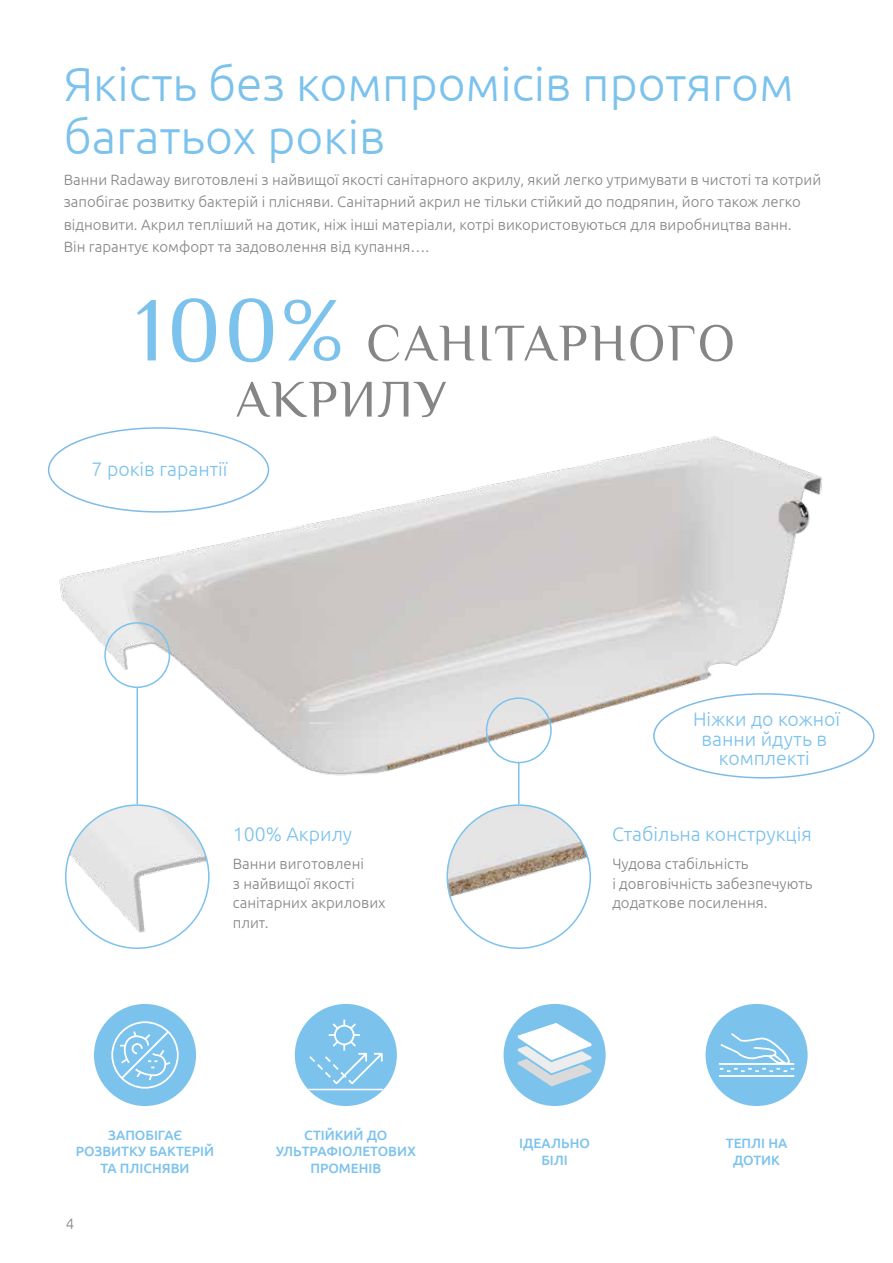
<style>
.page{position:relative;width:893px;height:1263px;background:#fff}
.page>*{position:absolute;margin:0;border:0;box-sizing:border-box;transform-origin:0 0}
.t1{font:52.65px "Philosopher";letter-spacing:.04em;color:#868586}
.t2{font:300 48px/52.8px "Ubuntu";color:#7bc2ed}
.t3{font:300 19.5px/19.5px "Ubuntu";color:#7bc2ed;text-align:center}
.t4{font:300 15px/19.5px "Ubuntu";color:#868586}
.t5{font:500 13.5px/16.2px "Ubuntu";color:#7bc2ed;text-align:center}
.s1{font-size:91.5px;color:#7bc2ed}
</style>
<div class="page">
<img style="left:47px;top:427px;width:809px;height:357px">
<img style="left:66px;top:805px;width:143px;height:143px;border-radius:72px">
<div style="left:104px;top:622px;width:66px;height:66px;border:2px solid #7bc2ed;border-radius:50%"></div>
<img style="left:447px;top:805px;width:143px;height:143px;border-radius:72px">
<div style="left:486px;top:697px;width:66px;height:66px;border:2px solid #7bc2ed;border-radius:50%"></div>
<hr style="left:137px;top:688px;width:1px;height:116px;background:#7bc2ed">
<hr style="left:518px;top:762px;width:1px;height:42px;background:#7bc2ed">
<div style="left:94px;top:1004px;width:102px;height:102px;background:#7bc2ed;border-radius:50%"></div>
<div style="left:111px;top:1021px;width:68px;height:68px;border:2px solid #fff;border-radius:50%"></div>
<svg style="left:119px;top:1029px;width:53px;height:53px"></svg>
<div style="left:295px;top:1004px;width:102px;height:102px;background:#7bc2ed;border-radius:50%"></div>
<hr style="left:308px;top:1089px;width:75px;height:1px;background:#fff">
<svg style="left:308px;top:1019px;width:75px;height:66px"></svg>
<div style="left:504px;top:1004px;width:102px;height:102px;background:#7bc2ed;border-radius:50%"></div>
<svg style="left:518px;top:1023px;width:73px;height:63px"></svg>
<div style="left:706px;top:1004px;width:102px;height:102px;background:#7bc2ed;border-radius:50%"></div>
<hr style="left:719px;top:1075px;width:75px;height:2px;background:#fff">
<svg style="left:719px;top:1033px;width:75px;height:39px"></svg>
<div style="left:48px;top:427px;width:221px;height:86px;border:2px solid #7dbbe8;border-radius:50%"></div>
<div style="left:653px;top:693px;width:221px;height:85px;border:2px solid #7dbbe8;border-radius:50%"></div>
<h2 class="t2" style="left:64px;top:56px;width:731px">Якість без компромісів протягом багатьох років</h2>
<p class="t4" style="left:64px;top:168px;width:759px;line-height:22.5px">Ванни Radaway виготовлені з найвищої якості санітарного акрилу, який легко утримувати в чистоті та котрий запобігає розвитку бактерій і плісняви. Санітарний акрил не тільки стійкий до подряпин, його також легко відновити. Акрил тепліший на дотик, ніж інші матеріали, котрі використовуються для виробництва ванн.<br>Він гарантує комфорт та задоволення від купання….</p>
<h1 class="t1" style="left:136px;top:315px;width:601px"><span class="s1">100%</span> САНІТАРНОГО</h1>
<h1 class="t1" style="left:235px;top:372px;width:213px">АКРИЛУ</h1>
<h3 class="t3" style="left:92px;top:459px;width:137px">7 років гарантії</h3>
<h3 class="t3" style="left:233px;top:824px;width:121px">100% Акрилу</h3>
<p class="t4" style="left:233px;top:853px;width:154px">Ванни виготовлені<br>з найвищої якості санітарних акрилових плит.</p>
<h3 class="t3" style="left:693px;top:709px;width:149px">Ніжки до кожної ванни йдуть в комплекті</h3>
<h3 class="t3" style="left:612px;top:824px;width:201px">Стабільна конструкція</h3>
<p class="t4" style="left:612px;top:853px;width:202px">Чудова стабільність<br>і довговічність забезпечують додаткове посилення.</p>
<p class="t5" style="left:76px;top:1127px;width:140px">ЗАПОБІГАЄ<br>РОЗВИТКУ БАКТЕРІЙ<br>ТА ПЛІСНЯВИ</p>
<p class="t5" style="left:276px;top:1127px;width:142px">СТІЙКИЙ ДО<br>УЛЬТРАФІОЛЕТОВИХ<br>ПРОМЕНІВ</p>
<p class="t5" style="left:519px;top:1135px;width:72px">ІДЕАЛЬНО<br>БІЛІ</p>
<p class="t5" style="left:726px;top:1135px;width:63px">ТЕПЛІ НА<br>ДОТИК</p>
<p class="t4" style="left:66px;top:1213px;width:10px">4</p>
</div>
